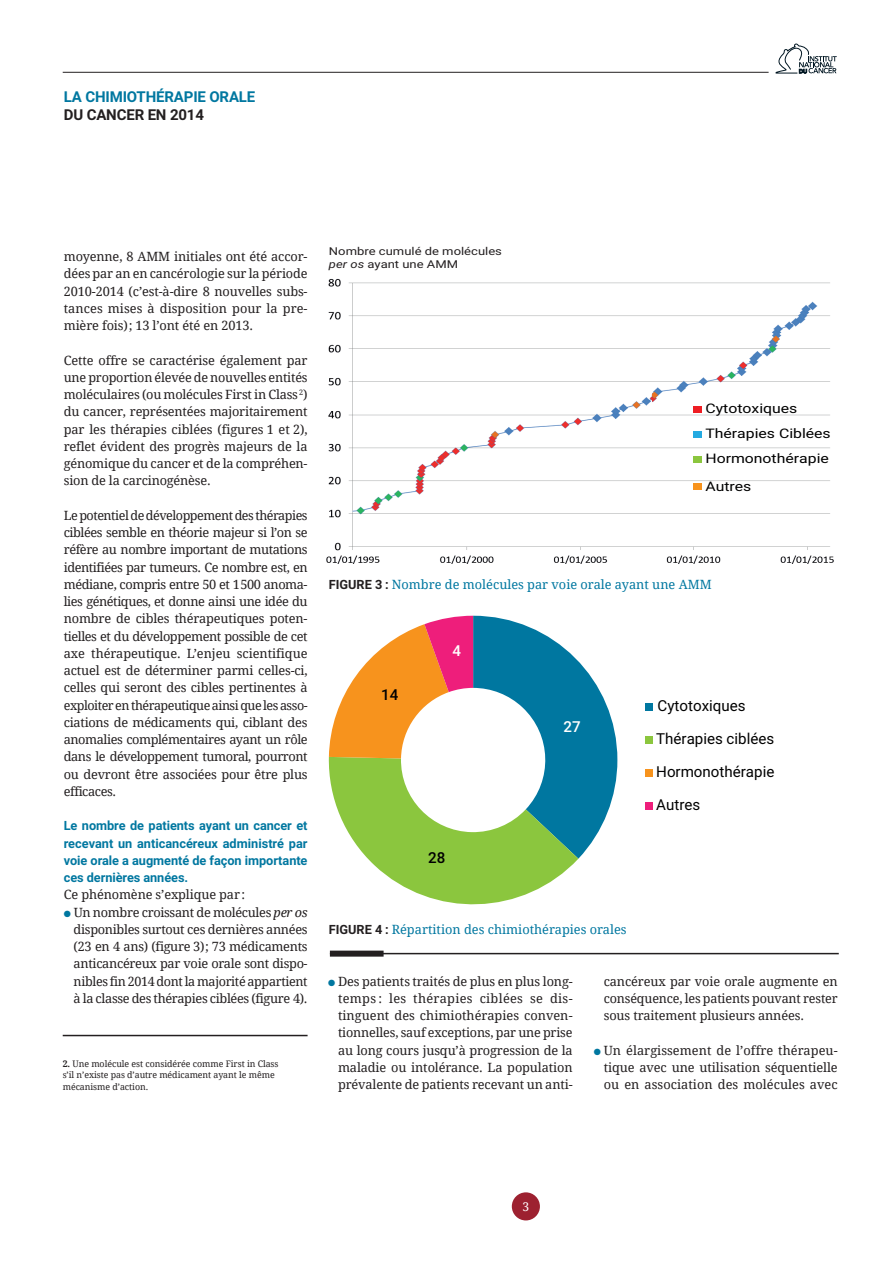
<style>
.page{position:relative;width:893px;height:1263px;background:#fff}
.page>*{position:absolute;margin:0;border:0;box-sizing:border-box;transform-origin:0 0}
.t1{font:15.15px/33px "Roboto";color:#000001}
.t2{font:500 15.15px "Roboto";color:#000001}
.t3{font:500 15.15px "Roboto";color:#fff}
.t4{font:700 15px "Roboto";letter-spacing:-.01em;color:#0077a0}
.t5{font:700 15px "Roboto";letter-spacing:-.01em;color:#231f20}
.t6{font:13.2px/24.9px "Roboto";color:#000001;scale:1.2 1}
.Corps_de_texte{font:12.75px/17.2px "Droid Serif";letter-spacing:-.01em;color:#231f20;text-align:justify}
.Corps_de_texte-2{font:700 12.75px/17.2px "Roboto";letter-spacing:-.005em;color:#0077a0;text-align:justify}
.Figure_titre{font:12.75px "Droid Serif";color:#0077a0}
.t7{font:12px "Droid Serif";color:#fff}
.t8{font:10.8px/13px "Roboto";color:#231f20;scale:1.2 1}
.t9{font:9px/11.2px "Droid Serif";letter-spacing:-.005em;color:#231f20}
.s1{color:#0077a0}
.s2{font-style:italic}
.s3{font-weight:700}
.s4{font-family:"Roboto";font-weight:700;color:#231f20}
</style>
<div class="page">
<div style="left:512px;top:1192px;width:28px;height:28px;background:#9d2130;border-radius:50%"></div>
<hr style="left:63px;top:72px;width:706px;height:1px;background:#231f20">
<svg style="left:776px;top:44px;width:61px;height:29px"></svg>
<hr style="left:63px;top:1035px;width:245px;height:1px;background:#231f20">
<img style="left:326px;top:279px;width:508px;height:285px">
<div style="left:694px;top:406px;width:8px;height:7px;background:#ee1d23"></div>
<div style="left:694px;top:431px;width:8px;height:7px;background:#24aae1"></div>
<div style="left:694px;top:456px;width:8px;height:7px;background:#8bc63e"></div>
<div style="left:694px;top:483px;width:8px;height:7px;background:#f7931d"></div>
<svg style="left:329px;top:616px;width:288px;height:288px"></svg>
<div style="left:645px;top:703px;width:7px;height:7px;background:#0077a0"></div>
<div style="left:645px;top:736px;width:7px;height:7px;background:#8bc63e"></div>
<div style="left:645px;top:769px;width:7px;height:7px;background:#f7931d"></div>
<div style="left:645px;top:802px;width:7px;height:7px;background:#ee1e7b"></div>
<hr style="left:330px;top:953px;width:509px;height:1px;background:#231f20">
<div style="left:330px;top:951px;width:54px;height:6px;background:#231f20"></div>
<p class="t4" style="left:64px;top:86px;width:193px">LA CHIMIOTHÉRAPIE ORALE</p>
<p class="t5" style="left:64px;top:104px;width:142px">DU CANCER EN 2014</p>
<p class="Corps_de_texte" style="left:64px;top:248px;width:245px">moyenne, 8 AMM initiales ont été accor&shy;dées par an en cancérologie sur la période 2010-2014 (c’est-à-dire 8 nouvelles subs&shy;tances mises à disposition pour la pre&shy;mière fois); 13 l’ont été en 2013.</p>
<p class="Corps_de_texte" style="left:64px;top:351px;width:245px">Cette offre se caractérise également par une proportion élevée de nouvelles entités moléculaires (ou molécules First in Class <sup>2</sup>) du cancer, représentées majoritairement par les thérapies ciblées (figures 1 et 2), reflet évident des progrès majeurs de la génomique du cancer et de la compréhen&shy;sion de la carcinogénèse.</p>
<p class="Corps_de_texte" style="left:64px;top:507px;width:245px">Le potentiel de développement des thérapies ciblées semble en théorie majeur si l’on se réfère au nombre important de mutations identifiées par tumeurs. Ce nombre est, en médiane, compris entre 50 et 1500 anoma&shy;lies génétiques, et donne ainsi une idée du nombre de cibles thérapeutiques poten&shy;tielles et du développement possible de cet axe thérapeutique. L’enjeu scientifique actuel est de déterminer parmi celles-ci, celles qui seront des cibles pertinentes à exploiter en thérapeutique ainsi que les asso&shy;ciations de médicaments qui, ciblant des anomalies complémentaires ayant un rôle dans le développement tumoral, pourront ou devront être associées pour être plus efficaces.</p>
<p class="Corps_de_texte-2" style="left:64px;top:817px;width:245px">Le nombre de patients ayant un cancer et recevant un anticancéreux administré par voie orale a augmenté de façon importante ces dernières années.</p>
<p class="Corps_de_texte" style="left:64px;top:886px;width:183px">Ce phénomène s’explique par:</p>
<p class="Corps_de_texte" style="left:74px;top:903px;width:236px;text-indent:-10px"><span class="s1">●</span> Un nombre croissant de molécules <span class="s2">per os </span>disponibles surtout ces dernières années (23 en 4 ans) (figure 3); 73 médicaments anticancéreux par voie orale sont dispo&shy;nibles fin 2014 dont la majorité appartient à la classe des thérapies ciblées (figure 4).</p>
<p class="t9" style="left:63px;top:1058px;width:217px"><span class="s3">2.</span> Une molécule est considérée comme First in Class s’il n’existe pas d’autre médicament ayant le même mécanisme d’action.</p>
<p class="t8" style="left:329px;top:244px;width:146px">Nombre cumulé de molécules <span class="s2">per os</span> ayant une AMM</p>
<p class="t6" style="left:705px;top:396px;width:106px">Cytotoxiques<br>Thérapies Ciblées<br>Hormonothérapie</p>
<p class="t6" style="left:705px;top:473px;width:40px">Autres</p>
<p class="Figure_titre" style="left:329px;top:577px;width:384px"><span class="s4">FIGURE 3 :</span> Nombre de molécules par voie orale ayant une AMM</p>
<p class="t2" style="left:381px;top:684px;width:19px">14</p>
<p class="t3" style="left:452px;top:640px;width:10px">4</p>
<p class="t2" style="left:428px;top:847px;width:19px">28</p>
<p class="t3" style="left:563px;top:716px;width:19px">27</p>
<p class="Figure_titre" style="left:329px;top:922px;width:299px"><span class="s4">FIGURE 4 :</span> Répartition des chimiothérapies orales</p>
<p class="t1" style="left:656px;top:689px;width:120px">Cytotoxiques<br>Thérapies ciblées<br>Hormonothérapie<br>Autres</p>
<p class="Corps_de_texte" style="left:338px;top:972px;width:236px;text-indent:-10px"><span class="s1">●</span> Des patients traités de plus en plus long&shy;temps : les thérapies ciblées se dis&shy;tinguent des chimiothérapies conven&shy;tionnelles, sauf exceptions, par une prise au long cours jusqu’à progression de la maladie ou intolérance. La population prévalente de patients recevant un anti-</p>
<p class="Corps_de_texte" style="left:604px;top:972px;width:235px">cancéreux par voie orale augmente en conséquence, les patients pouvant rester sous traitement plusieurs années.</p>
<p class="Corps_de_texte" style="left:604px;top:1041px;width:235px;text-indent:-10px"><span class="s1">●</span> Un élargissement de l’offre thérapeu&shy;tique avec une utilisation séquentielle ou en association des molécules avec</p>
<p class="t7" style="left:522px;top:1200px;width:8px">3</p>
</div>
